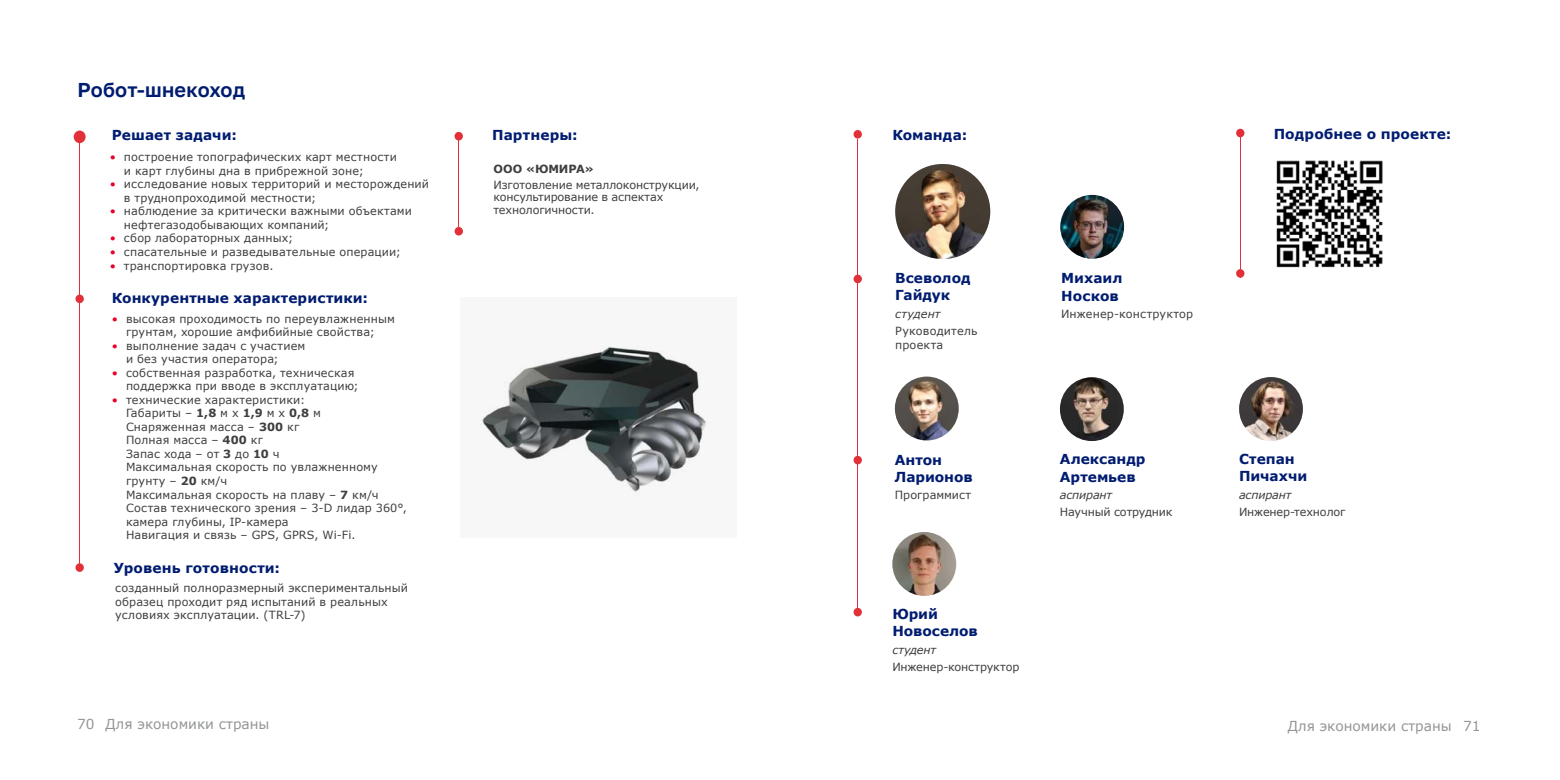
<style>
.page{position:relative;width:1560px;height:780px;background:#fff}
.page>*{position:absolute;margin:0;border:0;box-sizing:border-box;transform-origin:0 0}
.t1{font:600 20px "Golos Text";letter-spacing:.01em;color:#001c70}
.t2{font:700 13.75px/17.2px "Verdana";letter-spacing:.005em;color:#001c70}
.t3{font:13.75px "Verdana";color:#939597}
.t4{font:11.25px/13.5px "Verdana";letter-spacing:.01em;color:#3f3f3f}
.t5{font:11.25px/12.5px "Verdana";letter-spacing:-.015em;color:#3f3f3f}
.t6{font:italic 11.25px "Verdana";letter-spacing:-.015em;color:#3f3f3f}
.t7{font:11.25px "Verdana";letter-spacing:-.02em;color:#3f3f3f}
.t8{font:700 11.25px "Verdana";letter-spacing:-.005em;color:#3f3f3f}
.t9{font:italic 11.25px "Verdana";letter-spacing:.015em;color:#3f3f3f}
.s1{color:#ea0028}
.s2{font-weight:700}
</style>
<div class="page">
<img style="left:1276px;top:160px;width:107px;height:107px">
<img style="left:1060px;top:195px;width:63px;height:64px;border-radius:32px">
<img style="left:895px;top:164px;width:95px;height:95px;border-radius:48px">
<div style="left:853px;top:274px;width:8px;height:9px;background:#e23038;border-radius:50%"></div>
<div style="left:853px;top:456px;width:8px;height:8px;background:#e23038;border-radius:50%"></div>
<svg style="left:853px;top:607px;width:8px;height:9px"></svg>
<hr style="left:857px;top:139px;width:1px;height:473px;background:#e23038">
<img style="left:479px;top:346px;width:229px;height:146px">
<img style="left:894px;top:376px;width:64px;height:64px;border-radius:32px">
<img style="left:1238px;top:377px;width:64px;height:64px;border-radius:32px">
<img style="left:892px;top:532px;width:64px;height:63px;border-radius:32px">
<img style="left:1059px;top:377px;width:64px;height:64px;border-radius:32px">
<div style="left:853px;top:130px;width:8px;height:9px;background:#e23038;border-radius:50%"></div>
<svg style="left:1235px;top:269px;width:9px;height:9px"></svg>
<svg style="left:1235px;top:129px;width:9px;height:8px"></svg>
<hr style="left:1239px;top:129px;width:1px;height:149px;background:#e23038">
<div style="left:454px;top:132px;width:9px;height:8px;background:#e23038;border-radius:50%"></div>
<div style="left:454px;top:227px;width:9px;height:8px;background:#e23038;border-radius:50%"></div>
<hr style="left:458px;top:137px;width:1px;height:94px;background:#e23038">
<div style="left:74px;top:130px;width:12px;height:13px;background:#e23038;border-radius:50%"></div>
<svg style="left:75px;top:294px;width:9px;height:9px"></svg>
<div style="left:75px;top:563px;width:9px;height:9px;background:#e23038;border-radius:50%"></div>
<hr style="left:79px;top:142px;width:1px;height:423px;background:#e23038">
<h1 class="t1" style="left:78px;top:78px;width:169px">Робот-шнекоход</h1>
<p class="t2" style="left:112px;top:126px;width:127px">Решает задачи:</p>
<p class="t2" style="left:892px;top:126px;width:76px">Команда:</p>
<p class="t4" style="left:124px;top:150px;width:274px;text-indent:-14px"><span class="s1">•</span> построение топографических карт местности и карт глубины дна в прибрежной зоне;</p>
<p class="t4" style="left:124px;top:177px;width:306px;text-indent:-14px"><span class="s1">•</span> исследование новых территорий и месторождений в труднопроходимой местности;</p>
<p class="t4" style="left:124px;top:204px;width:289px;text-indent:-14px"><span class="s1">•</span> наблюдение за критически важными объектами нефтегазодобывающих компаний;</p>
<p class="t4" style="left:110px;top:231px;width:185px"><span class="s1">•</span> сбор лабораторных данных;</p>
<p class="t4" style="left:110px;top:245px;width:293px"><span class="s1">•</span> спасательные и разведывательные операции;</p>
<p class="t4" style="left:110px;top:258px;width:165px"><span class="s1">•</span> транспортировка грузов.</p>
<p class="t2" style="left:492px;top:127px;width:87px">Партнеры:</p>
<p class="t8" style="left:493px;top:161px;width:102px">ООО «ЮМИРА»</p>
<p class="t5" style="left:493px;top:178px;width:207px">Изготовление металлоконструкции, консультирование в аспектах технологичности.</p>
<p class="t2" style="left:895px;top:269px;width:77px">Всеволод<br>Гайдук</p>
<p class="t9" style="left:895px;top:306px;width:47px">студент</p>
<p class="t4" style="left:895px;top:324px;width:84px">Руководитель проекта</p>
<p class="t2" style="left:112px;top:289px;width:258px">Конкурентные характеристики:</p>
<p class="t4" style="left:112px;top:312px;width:284px;text-align:center"><span class="s1">•</span> высокая проходимость по переувлажненным грунтам, хорошие амфибийные свойства;</p>
<p class="t4" style="left:126px;top:339px;width:181px;text-indent:-14px"><span class="s1">•</span> выполнение задач с участием и без участия оператора;</p>
<p class="t4" style="left:126px;top:366px;width:234px;text-indent:-14px"><span class="s1">•</span> собственная разработка, техническая поддержка при вводе в эксплуатацию;</p>
<p class="t4" style="left:126px;top:393px;width:282px;text-indent:-14px"><span class="s1">•</span> технические характеристики:<br>Габариты – <span class="s2">1,8</span> м х <span class="s2">1,9</span> м х <span class="s2">0,8</span> м<br>Снаряженная масса – <span class="s2">300</span> кг<br>Полная масса – <span class="s2">400</span> кг<br>Запас хода – от <span class="s2">3</span> до <span class="s2">10</span> ч<br>Максимальная скорость по увлажненному грунту – <span class="s2">20</span> км/ч<br>Максимальная скорость на плаву – <span class="s2">7</span> км/ч<br>Состав технического зрения – 3-D лидар 360°, камера глубины, IP-камера<br>Навигация и связь – GPS, GPRS, Wi-Fi.</p>
<p class="t2" style="left:894px;top:450px;width:79px">Антон<br>Ларионов</p>
<p class="t4" style="left:894px;top:488px;width:78px">Программист</p>
<p class="t2" style="left:114px;top:559px;width:168px">Уровень готовности:</p>
<p class="t4" style="left:115px;top:580px;width:294px">созданный полноразмерный экспериментальный образец проходит ряд испытаний в реальных условиях эксплуатации. (TRL-7)</p>
<p class="t2" style="left:892px;top:605px;width:87px">Юрий<br>Новоселов</p>
<p class="t6" style="left:892px;top:642px;width:45px">студент</p>
<p class="t5" style="left:892px;top:660px;width:128px">Инженер-конструктор</p>
<p class="t2" style="left:1061px;top:269px;width:63px">Михаил<br>Носков</p>
<p class="t4" style="left:1061px;top:307px;width:133px">Инженер-конструктор</p>
<p class="t2" style="left:1059px;top:450px;width:87px">Александр<br>Артемьев</p>
<p class="t6" style="left:1059px;top:487px;width:54px">аспирант</p>
<p class="t7" style="left:1059px;top:504px;width:114px">Научный сотрудник</p>
<p class="t2" style="left:1273px;top:125px;width:179px">Подробнее о проекте:</p>
<p class="t2" style="left:1238px;top:450px;width:70px">Степан<br>Пичахчи</p>
<p class="t6" style="left:1238px;top:487px;width:54px">аспирант</p>
<p class="t5" style="left:1238px;top:505px;width:108px">Инженер-технолог</p>
<p class="t3" style="left:77px;top:714px;width:194px">70 Для экономики страны</p>
<p class="t3" style="left:1287px;top:716px;width:194px">Для экономики страны 71</p>
</div>
